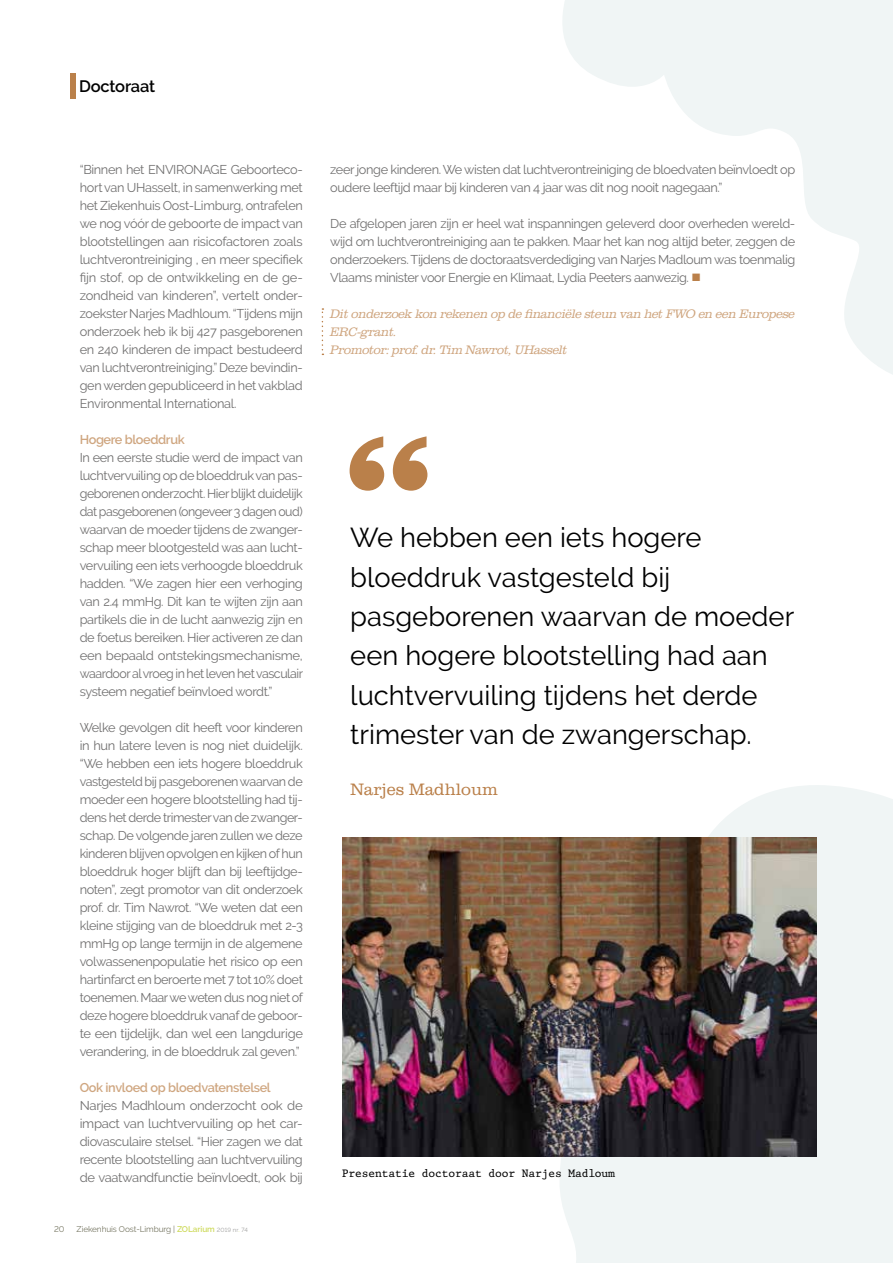
<style>
.page{position:relative;width:893px;height:1263px;background:#fff}
.page>*{position:absolute;margin:0;border:0;box-sizing:border-box;transform-origin:0 0}
.t1{font:27.3px/39.3px "Raleway";color:#000}
.t2{font:300 17.1px "Clarendon URW";color:#ba804a}
.t3{font:600 16.5px "Raleway";letter-spacing:-.01em;color:#000}
.t4{font:12.75px/18px "Raleway";letter-spacing:-.03em;color:#706f6f;text-align:justify}
.t5{font:italic 300 12.75px/18px "Clarendon URW";letter-spacing:-.03em;color:#cfa680}
.t6{font:600 12.75px "Raleway";letter-spacing:-.03em;color:#cfa680}
.t7{font:11.25px "King";letter-spacing:-.01em;color:#000}
.t8{font:8.25px "Raleway";letter-spacing:-.01em;color:#767662}
.s1{font-weight:600;color:#cfdb60}
.s2{font-size:6px;color:#9d9d9c}
.s3{font-size:6px;color:#cfdb60}
.s4{color:#ba804a}
</style>
<div class="page">
<svg style="left:342px;top:785px;width:551px;height:478px;fill:#f0f5f5"></svg>
<svg style="left:563px;top:0;width:330px;height:375px"></svg>
<img style="left:342px;top:838px;width:474px;height:318px">
<svg style="left:350px;top:436px;width:77px;height:55px"></svg>
<svg style="left:322px;top:308px;width:1px;height:47px"></svg>
<div style="left:70px;top:73px;width:5px;height:25px;background:#ba804a"></div>
<p class="t3" style="left:79px;top:77px;width:78px">Doctoraat</p>
<p class="t4" style="left:80px;top:160px;width:225px">“Binnen het ENVIRONAGE Geboorteco&shy;hort van UHasselt, in samenwerking met het Ziekenhuis Oost-Limburg, ontrafelen we nog vóór de geboorte de impact van blootstellingen aan risicofactoren zoals luchtverontreiniging , en meer specifiek fijn stof, op de ontwikkeling en de ge&shy;zondheid van kinderen”, vertelt onder&shy;zoekster Narjes Madhloum. “Tijdens mijn onderzoek heb ik bij 427 pasgeborenen en 240 kinderen de impact bestudeerd van luchtverontreiniging.” Deze bevindin&shy;gen werden gepubliceerd in het vakblad Environmental International.</p>
<p class="t6" style="left:80px;top:432px;width:106px">Hogere bloeddruk</p>
<p class="t4" style="left:80px;top:448px;width:225px">In een eerste studie werd de impact van luchtvervuiling op de bloeddruk van pas&shy;geborenen onderzocht. Hier blijkt duidelijk dat pasgeborenen (ongeveer 3 dagen oud) waarvan de moeder tijdens de zwanger&shy;schap meer blootgesteld was aan lucht&shy;vervuiling een iets verhoogde bloeddruk hadden. “We zagen hier een verhoging van 2.4 mmHg. Dit kan te wijten zijn aan partikels die in de lucht aanwezig zijn en de foetus bereiken. Hier activeren ze dan een bepaald ontstekingsmechanisme, waardoor al vroeg in het leven het vasculair systeem negatief beïnvloed wordt.”</p>
<p class="t4" style="left:80px;top:718px;width:225px">Welke gevolgen dit heeft voor kinderen in hun latere leven is nog niet duidelijk. “We hebben een iets hogere bloeddruk vastgesteld bij pasgeborenen waarvan de moeder een hogere blootstelling had tij&shy;dens het derde trimester van de zwanger&shy;schap. De volgende jaren zullen we deze kinderen blijven opvolgen en kijken of hun bloeddruk hoger blijft dan bij leeftijdge&shy;noten”, zegt promotor van dit onderzoek prof. dr. Tim Nawrot. “We weten dat een kleine stijging van de bloeddruk met 2-3 mmHg op lange termijn in de algemene volwassenenpopulatie het risico op een hartinfarct en beroerte met 7 tot 10% doet toenemen. Maar we weten dus nog niet of deze hogere bloeddruk vanaf de geboor&shy;te een tijdelijk, dan wel een langdurige verandering, in de bloeddruk zal geven.”</p>
<p class="t6" style="left:80px;top:1080px;width:193px">Ook invloed op bloedvatenstelsel</p>
<p class="t4" style="left:80px;top:1096px;width:225px">Narjes Madhloum onderzocht ook de impact van luchtvervuiling op het car&shy;diovasculaire stelsel. “Hier zagen we dat recente blootstelling aan luchtvervuiling de vaatwandfunctie beïnvloedt, ook bij</p>
<p class="t8" style="left:54px;top:1224px;width:12px">20</p>
<p class="t8" style="left:77px;top:1224px;width:173px">Ziekenhuis Oost-Limburg | <span class="s1">ZOLarium</span> <span class="s2">2019 nr</span><span class="s3">.</span> <span class="s2">74</span></p>
<p class="t4" style="left:330px;top:160px;width:467px">zeer jonge kinderen. We wisten dat luchtverontreiniging de bloedvaten beïnvloedt op oudere leeftijd maar bij kinderen van 4 jaar was dit nog nooit nagegaan.”</p>
<p class="t4" style="left:330px;top:214px;width:467px">De afgelopen jaren zijn er heel wat inspanningen geleverd door overheden wereld&shy;wijd om luchtverontreiniging aan te pakken. Maar het kan nog altijd beter, zeggen de onderzoekers. Tijdens de doctoraatsverdediging van Narjes Madloum was toenmalig Vlaams minister voor Energie en Klimaat, Lydia Peeters aanwezig. <span class="s4">■</span></p>
<p class="t5" style="left:330px;top:304px;width:467px">Dit onderzoek kon rekenen op de financiële steun van het FWO en een Europese<br>ERC-grant.<br>Promotor: prof. dr. Tim Nawrot, UHasselt</p>
<h1 class="t1" style="left:350px;top:518px;width:445px">We hebben een iets hogere bloeddruk vastgesteld bij pasgeborenen waarvan de moeder een hogere blootstelling had aan luchtvervuiling tijdens het derde trimester van de zwangerschap.</h1>
<h2 class="t2" style="left:350px;top:778px;width:149px">Narjes Madhloum</h2>
<p class="t7" style="left:342px;top:1167px;width:275px">Presentatie doctoraat door Narjes Madloum</p>
</div>
